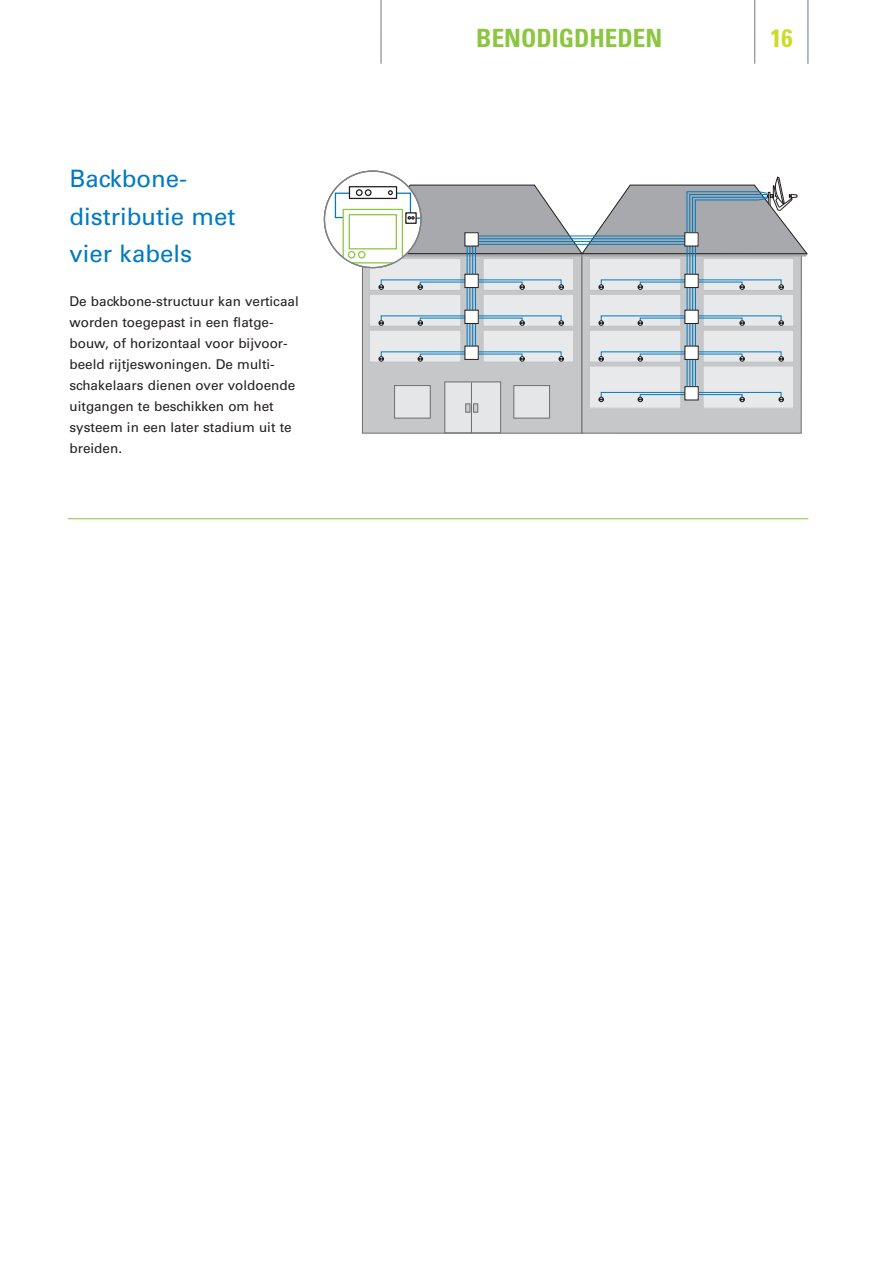
<style>
.page{position:relative;width:893px;height:1263px;background:#fff}
.page>*{position:absolute;margin:0;border:0;box-sizing:border-box;transform-origin:0 0}
.t1{font:700 condensed 25.2px "Univers";color:#8cc63f}
.t2{font:700 condensed 25.2px "Univers";color:#cadb2a}
.t3{font:24px/37.5px "Univers";color:#007ac2}
.t4{font:13.5px/21px "Univers";color:#231f20}
</style>
<div class="page">
<hr style="left:807px;top:0;width:1px;height:64px;background:#6d7980">
<hr style="left:754px;top:0;width:1px;height:64px;background:#6d7980">
<hr style="left:380px;top:0;width:1px;height:64px;background:#6d7980">
<div style="left:362px;top:254px;width:220px;height:179px;background:#c5c7c9"></div>
<div style="left:362px;top:254px;width:220px;height:180px;border:1px solid #6c6e70"></div>
<div style="left:445px;top:382px;width:55px;height:51px;background:#e5e6e7"></div>
<div style="left:444px;top:382px;width:57px;height:51px;border:1px solid #6c6e70"></div>
<div style="left:473px;top:404px;width:5px;height:8px;background:#cdcfd0"></div>
<div style="left:473px;top:403px;width:5px;height:10px;border:1px solid #6c6e70"></div>
<div style="left:465px;top:404px;width:5px;height:8px;background:#cdcfd0"></div>
<div style="left:465px;top:403px;width:5px;height:10px;border:1px solid #6c6e70"></div>
<hr style="left:471px;top:382px;width:1px;height:51px;background:#6c6e70">
<div style="left:394px;top:386px;width:36px;height:32px;background:#e5e6e7"></div>
<div style="left:394px;top:385px;width:36px;height:34px;border:1px solid #6c6e70"></div>
<div style="left:514px;top:386px;width:35px;height:32px;background:#e5e6e7"></div>
<div style="left:513px;top:385px;width:37px;height:34px;border:1px solid #6c6e70"></div>
<div style="left:369px;top:258px;width:92px;height:32px;background:#e8e9ea"></div>
<div style="left:369px;top:258px;width:92px;height:33px;border:1px solid #c0c2c4"></div>
<div style="left:369px;top:294px;width:92px;height:32px;background:#e8e9ea"></div>
<div style="left:369px;top:294px;width:92px;height:33px;border:1px solid #c0c2c4"></div>
<div style="left:369px;top:330px;width:92px;height:32px;background:#e8e9ea"></div>
<div style="left:369px;top:330px;width:92px;height:33px;border:1px solid #c0c2c4"></div>
<div style="left:483px;top:258px;width:90px;height:32px;background:#e8e9ea"></div>
<div style="left:482px;top:258px;width:92px;height:33px;border:1px solid #c0c2c4"></div>
<div style="left:483px;top:294px;width:90px;height:32px;background:#e8e9ea"></div>
<div style="left:482px;top:294px;width:92px;height:33px;border:1px solid #c0c2c4"></div>
<div style="left:483px;top:330px;width:90px;height:32px;background:#e8e9ea"></div>
<svg style="left:378px;top:279px;width:186px;height:83px"></svg>
<hr style="left:466px;top:235px;width:1px;height:114px;background:#007ac2">
<hr style="left:469px;top:234px;width:1px;height:115px;background:#007ac2">
<hr style="left:472px;top:234px;width:1px;height:115px;background:#007ac2">
<hr style="left:475px;top:234px;width:1px;height:115px;background:#007ac2">
<div style="left:465px;top:274px;width:13px;height:14px;background:#fff"></div>
<div style="left:464px;top:274px;width:14px;height:14px;border:1px solid #231f20"></div>
<div style="left:465px;top:310px;width:13px;height:13px;background:#fff"></div>
<div style="left:464px;top:310px;width:14px;height:14px;border:1px solid #231f20"></div>
<div style="left:465px;top:346px;width:13px;height:13px;background:#fff"></div>
<div style="left:464px;top:346px;width:14px;height:14px;border:1px solid #231f20"></div>
<svg style="left:324px;top:171px;width:97px;height:97px"></svg>
<div style="left:582px;top:254px;width:219px;height:179px;background:#c5c7c9"></div>
<div style="left:581px;top:254px;width:220px;height:180px;border:1px solid #6c6e70"></div>
<div style="left:589px;top:258px;width:91px;height:32px;background:#e8e9ea"></div>
<div style="left:589px;top:258px;width:92px;height:33px;border:1px solid #c0c2c4"></div>
<div style="left:589px;top:294px;width:91px;height:32px;background:#e8e9ea"></div>
<div style="left:589px;top:294px;width:92px;height:33px;border:1px solid #c0c2c4"></div>
<div style="left:589px;top:330px;width:91px;height:32px;background:#e8e9ea"></div>
<div style="left:589px;top:330px;width:92px;height:33px;border:1px solid #c0c2c4"></div>
<div style="left:703px;top:258px;width:90px;height:32px;background:#e8e9ea"></div>
<div style="left:702px;top:258px;width:92px;height:33px;border:1px solid #c0c2c4"></div>
<div style="left:703px;top:294px;width:90px;height:32px;background:#e8e9ea"></div>
<div style="left:702px;top:294px;width:92px;height:33px;border:1px solid #c0c2c4"></div>
<div style="left:703px;top:330px;width:90px;height:32px;background:#e8e9ea"></div>
<div style="left:589px;top:366px;width:91px;height:42px;background:#e8e9ea"></div>
<div style="left:589px;top:366px;width:92px;height:43px;border:1px solid #c0c2c4"></div>
<div style="left:703px;top:366px;width:90px;height:42px;background:#e8e9ea"></div>
<div style="left:702px;top:366px;width:92px;height:43px;border:1px solid #c0c2c4"></div>
<svg style="left:334px;top:176px;width:473px;height:88px"></svg>
<svg style="left:598px;top:279px;width:186px;height:83px"></svg>
<hr style="left:686px;top:242px;width:1px;height:151px;background:#007ac2">
<hr style="left:689px;top:239px;width:1px;height:154px;background:#007ac2">
<hr style="left:692px;top:237px;width:1px;height:156px;background:#007ac2">
<hr style="left:695px;top:234px;width:1px;height:159px;background:#007ac2">
<hr style="left:474px;top:236px;width:213px;height:1px;background:#007ac2">
<hr style="left:474px;top:238px;width:215px;height:1px;background:#007ac2">
<hr style="left:474px;top:241px;width:218px;height:1px;background:#007ac2">
<hr style="left:474px;top:244px;width:221px;height:1px;background:#007ac2">
<div style="left:684px;top:233px;width:14px;height:13px;background:#fff"></div>
<div style="left:684px;top:232px;width:14px;height:14px;border:1px solid #231f20"></div>
<div style="left:685px;top:274px;width:13px;height:14px;background:#fff"></div>
<div style="left:684px;top:274px;width:14px;height:14px;border:1px solid #231f20"></div>
<div style="left:685px;top:310px;width:13px;height:13px;background:#fff"></div>
<div style="left:684px;top:310px;width:14px;height:14px;border:1px solid #231f20"></div>
<div style="left:685px;top:346px;width:13px;height:13px;background:#fff"></div>
<div style="left:684px;top:346px;width:14px;height:14px;border:1px solid #231f20"></div>
<svg style="left:598px;top:392px;width:186px;height:11px"></svg>
<div style="left:685px;top:387px;width:13px;height:13px;background:#fff"></div>
<div style="left:684px;top:386px;width:14px;height:14px;border:1px solid #231f20"></div>
<div style="left:465px;top:233px;width:13px;height:13px;background:#fff"></div>
<hr style="left:68px;top:518px;width:740px;height:1px;background:#8cc63f">
<h2 class="t3" style="left:70px;top:162px;width:167px">Backbone&shy;distributie met vier kabels</h2>
<p class="t4" style="left:70px;top:292px;width:231px">De backbone-structuur kan verticaal worden toegepast in een flatge&shy;bouw, of horizontaal voor bijvoor&shy;beeld rijtjeswoningen. De multi&shy;schakelaars dienen over voldoende uitgangen te beschikken om het systeem in een later stadium uit te breiden.</p>
<h1 class="t1" style="left:476px;top:29px;width:187px">BENODIGDHEDEN</h1>
<h1 class="t2" style="left:770px;top:29px;width:24px">16</h1>
</div>
